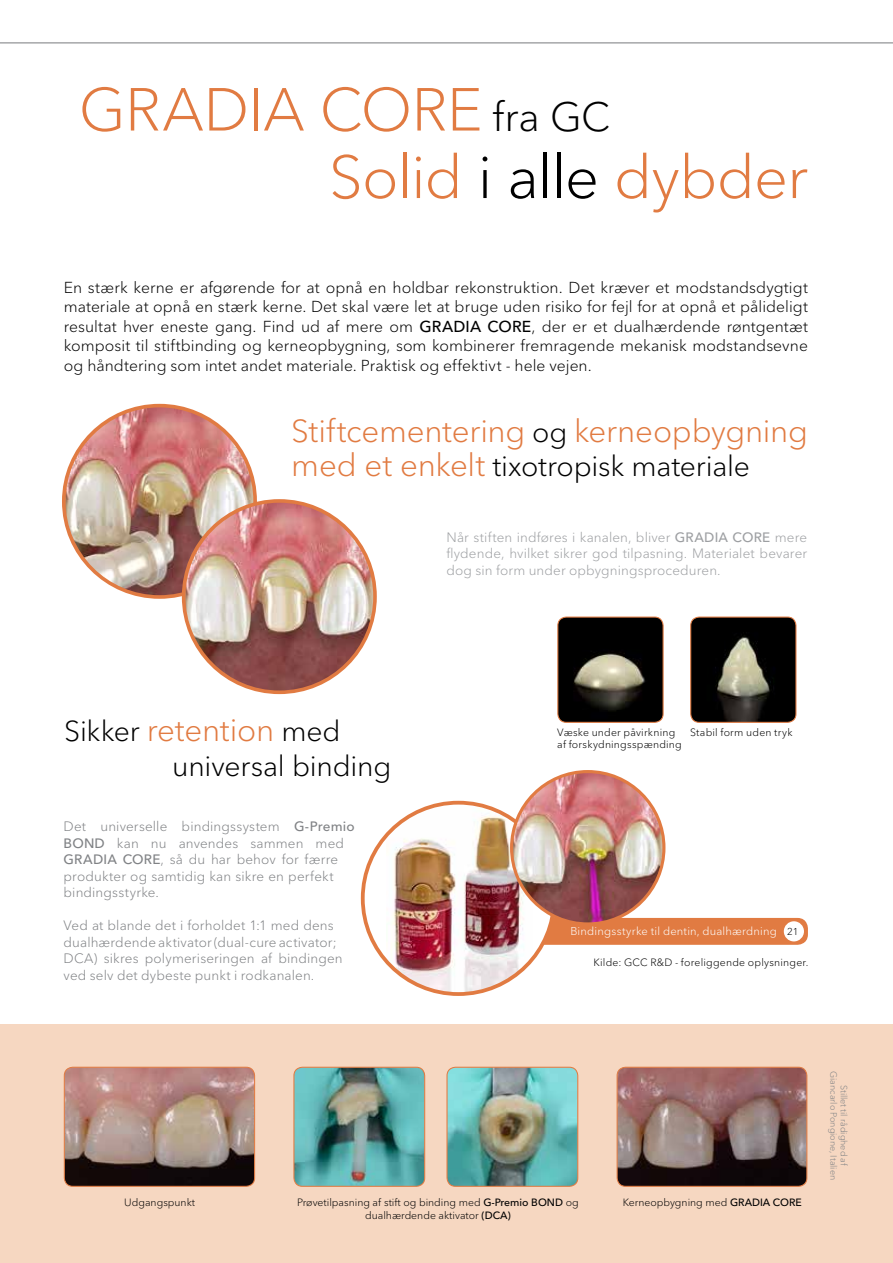
<style>
.page{position:relative;width:893px;height:1263px;background:#fff}
.page>*{position:absolute;margin:0;border:0;box-sizing:border-box;transform-origin:0 0}
.t1{font:300 60px/67.5px "Avenir Next LT Pro";letter-spacing:-.015em;color:#e17b42}
.t2{font:300 31.5px "Avenir Next LT Pro";letter-spacing:-.01em;color:#e17b42}
.t3{font:300 28.5px/34.5px "Avenir Next LT Pro";letter-spacing:-.01em;color:#000}
.t4{font:300 15.75px/19.5px "Avenir Next LT Pro";letter-spacing:.005em;color:#000;text-align:justify}
.t5{font:300 13.5px/16.5px "Avenir Next LT Pro";letter-spacing:.01em;color:#808285}
.t6{font:300 13.5px/16.5px "Avenir Next LT Pro";letter-spacing:.01em;color:#9d9fa2;text-align:justify}
.t7{font:300 11.25px "Avenir Next LT Pro";letter-spacing:.015em;color:#fff}
.t8{font:300 10.5px "Avenir Next LT Pro";color:#000}
.t9{font:300 10.5px/12px "Avenir Next LT Pro";letter-spacing:.02em;color:#000}
.t10{font:300 9.9px "Avenir Next LT Pro";color:#000}
.t11{font:300 9px/10.5px "Avenir Next LT Pro";color:#808285;text-align:center}
.s1{font-size:40.5px;color:#000}
.s2{color:#000}
.s3{font-weight:500}
.s4{font-size:28.5px;color:#000}
.s5{font-size:31.5px;color:#e17b42}
</style>
<div class="page">
<div style="left:523px;top:918px;width:285px;height:27px;background:#e17b42;border-radius:10px"></div>
<div style="left:784px;top:921px;width:20px;height:20px;background:#fff;border-radius:50%"></div>
<div style="left:0;top:1025px;width:893px;height:238px;background:#f6d7c1"></div>
<svg style="left:0;top:42px;width:893px;height:2px"></svg>
<img style="left:64px;top:1067px;width:191px;height:119px">
<div style="left:64px;top:1067px;width:191px;height:120px;border:1px solid #e17b42;border-radius:9px"></div>
<img style="left:448px;top:1067px;width:130px;height:119px">
<div style="left:446px;top:1067px;width:132px;height:120px;border:1px solid #e17b42;border-radius:9px"></div>
<img style="left:294px;top:1067px;width:131px;height:119px">
<div style="left:293px;top:1067px;width:132px;height:120px;border:1px solid #e17b42;border-radius:9px"></div>
<img style="left:691px;top:617px;width:105px;height:105px">
<div style="left:690px;top:616px;width:106px;height:107px;border:1px solid #e17b42;border-radius:9px"></div>
<img style="left:559px;top:618px;width:103px;height:104px">
<div style="left:557px;top:616px;width:107px;height:107px;border:1px solid #e17b42;border-radius:9px"></div>
<img style="left:64px;top:406px;width:191px;height:191px;border-radius:96px">
<img style="left:184px;top:501px;width:191px;height:191px;border-radius:96px">
<div style="left:182px;top:499px;width:195px;height:195px;border:4px solid #e17b42;border-radius:50%"></div>
<svg style="left:363px;top:803px;width:191px;height:191px"></svg>
<img style="left:386px;top:804px;width:146px;height:190px">
<img style="left:512px;top:771px;width:152px;height:153px;border-radius:76px">
<div style="left:510px;top:770px;width:155px;height:155px;border:3px solid #e17b42;border-radius:50%"></div>
<img style="left:617px;top:1067px;width:190px;height:119px">
<div style="left:617px;top:1067px;width:190px;height:120px;border:1px solid #e17b42;border-radius:9px"></div>
<h1 class="t1" style="left:329px;top:76px;width:481px;text-indent:-250px">GRADIA CORE <span class="s1">fra GC<br></span>Solid <span class="s2">i alle</span> dybder</h1>
<p class="t4" style="left:64px;top:278px;width:746px">En stærk kerne er afgørende for at opnå en holdbar rekonstruktion. Det kræver et modstandsdygtigt materiale at opnå en stærk kerne. Det skal være let at bruge uden risiko for fejl for at opnå et pålideligt resultat hver eneste gang. Find ud af mere om <span class="s3">GRADIA CORE</span>, der er et dualhærdende røntgentæt komposit til stiftbinding og kerneopbygning, som kombinerer fremragende mekanisk modstandsevne og håndtering som intet andet materiale. Praktisk og effektivt - hele vejen.</p>
<h2 class="t2" style="left:291px;top:412px;width:518px">Stiftcementering <span class="s4">og</span> kerneopbygning</h2>
<h3 class="t3" style="left:291px;top:449px;width:460px"><span class="s5">med et enkelt</span> tixotropisk materiale</h3>
<p class="t6" style="left:446px;top:529px;width:362px">Når stiften indføres i kanalen, bliver <span class="s3">GRADIA CORE</span> mere flydende, hvilket sikrer god tilpasning. Materialet bevarer dog sin form under opbygningsproceduren.</p>
<h3 class="t3" style="left:172px;top:714px;width:220px;text-indent:-108px">Sikker <span class="s5">retention</span> med universal binding</h3>
<p class="t5" style="left:64px;top:818px;width:292px">Det universelle bindingssystem <span class="s3">G-Premio BOND</span> kan nu anvendes sammen med <span class="s3">GRADIA CORE</span>, så du har behov for færre produkter og samtidig kan sikre en perfekt bindingsstyrke.</p>
<p class="t5" style="left:64px;top:917px;width:281px">Ved at blande det i forholdet 1:1 med dens dualhærdende aktivator (dual-cure activator; DCA) sikres polymeriseringen af bindingen ved selv det dybeste punkt i rodkanalen.</p>
<p class="t9" style="left:557px;top:726px;width:126px">Væske under påvirkning af forskydningsspænding</p>
<p class="t9" style="left:690px;top:726px;width:104px">Stabil form uden tryk</p>
<p class="t7" style="left:570px;top:925px;width:208px">Bindingsstyrke til dentin, dualhærdning</p>
<p class="t10" style="left:787px;top:926px;width:13px">21</p>
<p class="t9" style="left:593px;top:956px;width:216px">Kilde: GCC R&amp;D - foreliggende oplysninger.</p>
<p class="t8" style="left:124px;top:1196px;width:72px">Udgangspunkt</p>
<p class="t8" style="left:297px;top:1196px;width:283px">Prøvetilpasning af stift og binding med <span class="s3">G-Premio BOND</span> og</p>
<p class="t8" style="left:623px;top:1196px;width:181px">Kerneopbygning med <span class="s3">GRADIA CORE</span></p>
<p class="t8" style="left:365px;top:1209px;width:147px">dualhærdende aktivator <span class="s3">(DCA)</span></p>
<p class="t11" style="left:849px;top:1071px;width:111px;rotate:90deg">Stillet til rådighed af<br>Giancarlo Pongione, Italien</p>
</div>
